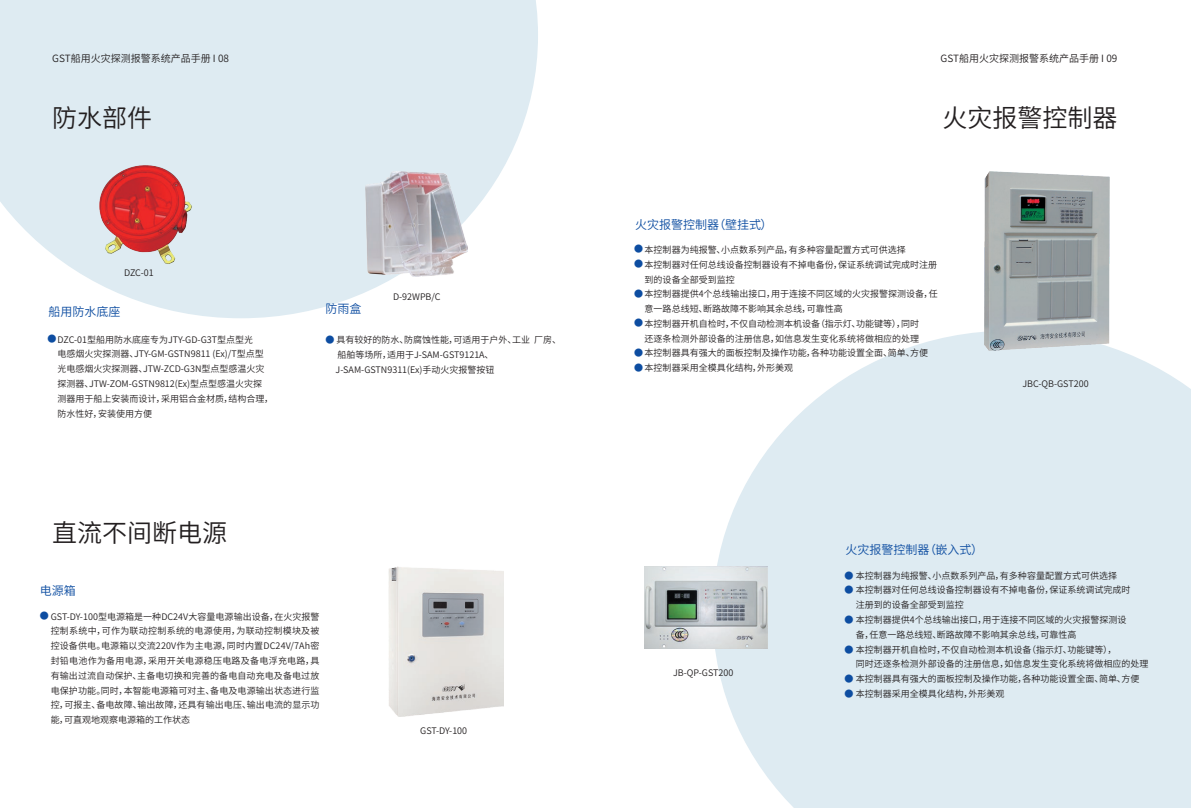
<style>
.page{position:relative;width:1191px;height:808px;background:#fff}
.page>*{position:absolute;margin:0;border:0;box-sizing:border-box;transform-origin:0 0}
.t1{font:25px "Source Han Sans CN";color:#231f20}
.t2{font:12px "Source Han Sans CN";color:#0d4da1}
.t3{font:10px "Source Han Sans CN";color:#231f20}
.t4{font:9px/14.8px "Source Han Sans CN";color:#231f20}
.s1{color:#0d4da1}
</style>
<div class="page">
<svg style="left:0;top:0;width:538px;height:318px;fill:#deebf2"></svg>
<svg style="left:712px;top:331px;width:479px;height:477px;background:#e1edf3"></svg>
<img style="left:365px;top:172px;width:102px;height:104px">
<img style="left:388px;top:567px;width:115px;height:149px">
<img style="left:984px;top:172px;width:125px;height:179px">
<img style="left:644px;top:567px;width:123px;height:81px">
<img style="left:94px;top:164px;width:103px;height:101px">
<p class="t3" style="left:52px;top:52px;width:178px">GST船用火灾探测报警系统产品手册 I 08</p>
<h1 class="t1" style="left:52px;top:104px;width:102px">防水部件</h1>
<p class="t4" style="left:124px;top:265px;width:31px">DZC-01</p>
<h2 class="t2" style="left:48px;top:304px;width:74px">船用防水底座</h2>
<p class="t4" style="left:58px;top:332px;width:217px;text-indent:-10px"><span class="s1">●</span>DZC-01型船用防水底座专为JTY-GD-G3T型点型光<br>电感烟火灾探测器、JTY-GM-GSTN9811 (Ex)/T型点型光电感烟火灾探测器、JTW-ZCD-G3N型点型感温火灾探测器、JTW-ZOM-GSTN9812(Ex)型点型感温火灾探测器用于船上安装而设计，采用铝合金材质，结构合理，防水性好，安装使用方便</p>
<h1 class="t1" style="left:52px;top:519px;width:177px">直流不间断电源</h1>
<h2 class="t2" style="left:40px;top:584px;width:37px">电源箱</h2>
<p class="t4" style="left:393px;top:289px;width:49px">D-92WPB/C</p>
<h2 class="t2" style="left:325px;top:302px;width:37px">防雨盒</h2>
<p class="t4" style="left:335px;top:332px;width:227px;text-indent:-10px"><span class="s1">●</span> 具有较好的防水、防腐蚀性能，可适用于户外、工业 厂房、船舶等场所，适用于J-SAM-GST9121A、<br>J-SAM-GSTN9311(Ex)手动火灾报警按钮</p>
<p class="t4" style="left:51px;top:609px;width:270px;text-align:justify;text-indent:-11px"><span class="s1">●</span> GST-DY-100型电源箱是一种DC24V大容量电源输出设备，在火灾报警控制系统中，可作为联动控制系统的电源使用，为联动控制模块及被控设备供电。电源箱以交流220V作为主电源，同时内置DC24V/7Ah密封铅电池作为备用电源，采用开关电源稳压电路及备电浮充电路，具有输出过流自动保护、主备电切换和完善的备电自动充电及备电过放电保护功能。同时，本智能电源箱可对主、备电及电源输出状态进行监控，可报主、备电故障、输出故障，还具有输出电压、输出电流的显示功能，可直观地观察电源箱的工作状态</p>
<p class="t4" style="left:420px;top:723px;width:48px">GST-DY-100</p>
<p class="t3" style="left:940px;top:52px;width:178px">GST船用火灾探测报警系统产品手册 I 09</p>
<h2 class="t2" style="left:635px;top:218px;width:139px">火灾报警控制器（壁挂式）</h2>
<h1 class="t1" style="left:942px;top:104px;width:176px">火灾报警控制器</h1>
<p class="t4" style="left:634px;top:242px;width:273px"><span class="s1">●</span> 本控制器为纯报警、小点数系列产品，有多种容量配置方式可供选择</p>
<p class="t4" style="left:644px;top:257px;width:294px;text-indent:-11px"><span class="s1">●</span> 本控制器对任何总线设备控制器设有不掉电备份，保证系统调试完成时注册到的设备全部受到监控</p>
<p class="t4" style="left:644px;top:287px;width:294px;text-indent:-11px"><span class="s1">●</span> 本控制器提供4个总线输出接口，用于连接不同区域的火灾报警探测设备，任意一路总线短、断路故障不影响其余总线，可靠性高</p>
<p class="t4" style="left:634px;top:316px;width:287px;text-align:right"><span class="s1">●</span> 本控制器开机自检时，不仅自动检测本机设备（指示灯、功能键等），同时还逐条检测外部设备的注册信息，如信息发生变化系统将做相应的处理</p>
<p class="t4" style="left:634px;top:346px;width:296px"><span class="s1">●</span> 本控制器具有强大的面板控制及操作功能，各种功能设置全面、简单、方便</p>
<p class="t4" style="left:634px;top:361px;width:161px"><span class="s1">●</span> 本控制器采用全模具化结构，外形美观</p>
<p class="t4" style="left:1022px;top:376px;width:68px">JBC-QB-GST200</p>
<p class="t4" style="left:673px;top:665px;width:62px">JB-QP-GST200</p>
<h2 class="t2" style="left:845px;top:543px;width:139px">火灾报警控制器（嵌入式）</h2>
<p class="t4" style="left:844px;top:568px;width:274px"><span class="s1">●</span> 本控制器为纯报警、小点数系列产品，有多种容量配置方式可供选择</p>
<p class="t4" style="left:856px;top:583px;width:276px;text-indent:-11px"><span class="s1">●</span> 本控制器对任何总线设备控制器设有不掉电备份，保证系统调试完成时注册到的设备全部受到监控</p>
<p class="t4" style="left:856px;top:612px;width:272px;text-indent:-11px"><span class="s1">●</span> 本控制器提供4个总线输出接口，用于连接不同区域的火灾报警探测设备，任意一路总线短、断路故障不影响其余总线，可靠性高</p>
<p class="t4" style="left:856px;top:642px;width:294px;text-indent:-11px"><span class="s1">●</span> 本控制器开机自检时，不仅自动检测本机设备（指示灯、功能键等），<br>同时还逐条检测外部设备的注册信息，如信息发生变化系统将做相应的处理</p>
<p class="t4" style="left:844px;top:672px;width:296px"><span class="s1">●</span> 本控制器具有强大的面板控制及操作功能，各种功能设置全面、简单、方便</p>
<p class="t4" style="left:844px;top:686px;width:161px"><span class="s1">●</span> 本控制器采用全模具化结构，外形美观</p>
</div>
